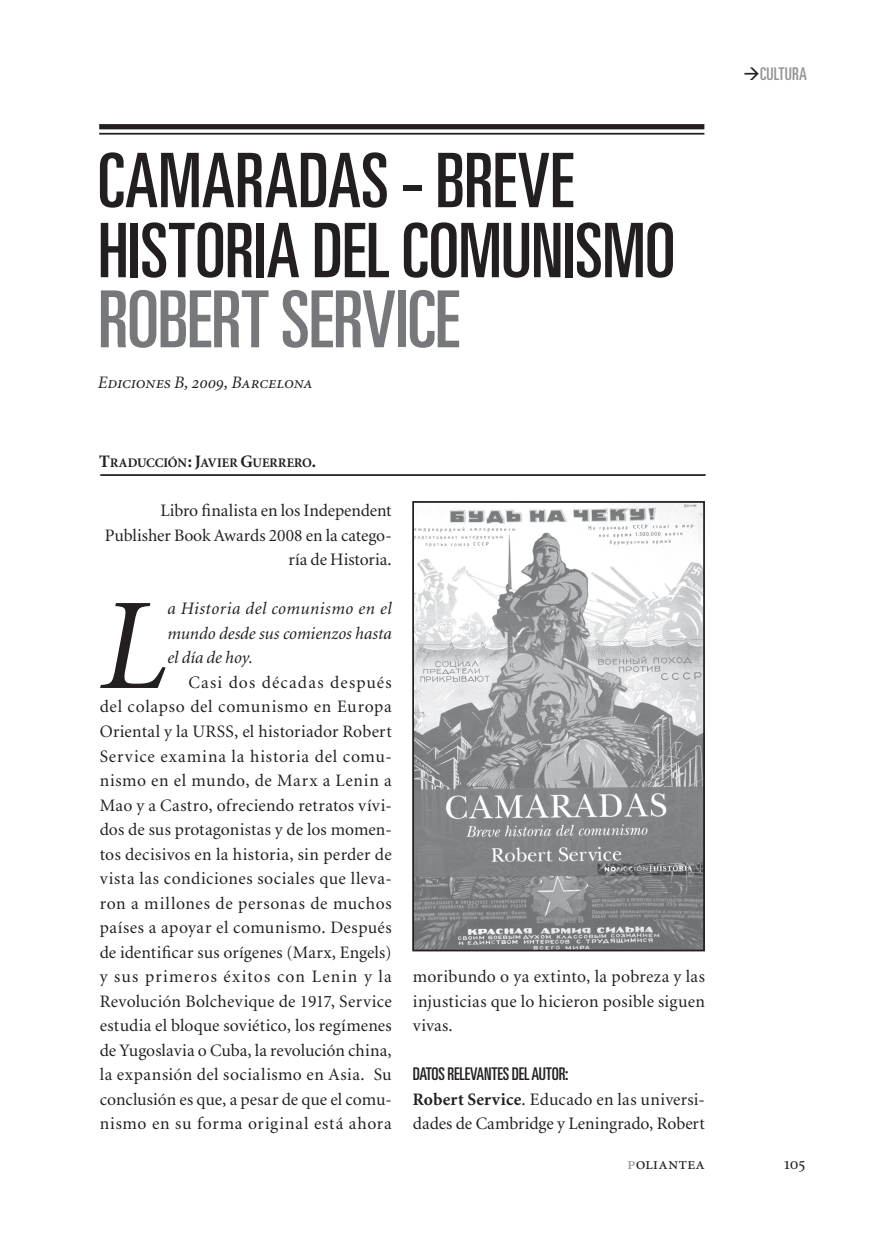
<style>
.page{position:relative;width:883px;height:1241px;background:#fff}
.page>*{position:absolute;margin:0;border:0;box-sizing:border-box;transform-origin:0 0}
.t1{font:italic 130.55px "Minion";color:#231f20}
.t2{font:ultra-condensed 78.75px "Univers";color:#76787b}
.t3{font:ultra-condensed 75.25px "Univers";letter-spacing:.005em;color:#231f20}
.t4{font:17.5px/24.5px "Minion";letter-spacing:.005em;color:#231f20;text-align:justify}
.t5{font:italic 17.5px/24.5px "Minion";letter-spacing:.005em;color:#231f20;text-align:justify}
.t6{font:17.5px "Minion Italic SC";letter-spacing:-.005em;color:#231f20}
.t7{font:ultra-condensed 17.5px "Univers";letter-spacing:-.025em;color:#231f20}
.t8{font:17.5px "Minion Regular SC";letter-spacing:-.005em;color:#231f20}
.t9{font:ultra-condensed 17.5px "Univers";letter-spacing:.005em;color:#939598}
.t10{font:700 13.12px "Minion";letter-spacing:.005em;color:#231f20}
.s1{font-size:17.5px}
.s2{font-weight:700}
.s3{color:#939598}
</style>
<div class="page">
<hr style="left:100px;top:474px;width:606px;height:2px;background:#231f20">
<img style="left:415px;top:504px;width:287px;height:444px">
<div style="left:412px;top:501px;width:293px;height:450px;border:2px solid #231f20"></div>
<div style="left:99px;top:124px;width:605px;height:5px;background:#231f20"></div>
<hr style="left:99px;top:133px;width:605px;height:2px;background:#231f20">
<h3 class="t3" style="left:98px;top:138px;width:61px">CAMARADAS</h3>
<h3 class="t3" style="left:401px;top:138px;width:171px">- BREVE</h3>
<h3 class="t3" style="left:98px;top:208px;width:26px">HISTORIA</h3>
<h3 class="t3" style="left:312px;top:208px;width:148px">DEL COMUNISMO</h3>
<h2 class="t2" style="left:98px;top:274px;width:58px">ROBERT</h2>
<h2 class="t2" style="left:281px;top:274px;width:137px">SERVICE</h2>
<p class="t6" style="left:98px;top:373px;width:217px">Ediciones B, 2009, Barcelona</p>
<p class="t10" style="left:99px;top:456px;width:218px"><span class="s1">T</span>RADUCCIÓN<span class="s1">: J</span>AVIER <span class="s1">G</span>UERRERO<span class="s1">.</span></p>
<p class="t4" style="left:105px;top:499px;width:289px;text-align:right">Libro finalista en los Independent<br>Publisher Book Awards 2008 en la catego&shy;ría de Historia.</p>
<h1 class="t1" style="left:100px;top:582px;width:69px">L</h1>
<p class="t5" style="left:167px;top:597px;width:226px">a Historia del comunismo en el mundo desde sus comienzos hasta el día de hoy.</p>
<p class="t4" style="left:100px;top:670px;width:294px;text-indent:89px">Casi dos décadas después del colapso del comunismo en Europa Oriental y la URSS, el historiador Robert Service examina la historia del comu&shy;nismo en el mundo, de Marx a Lenin a Mao y a Castro, ofreciendo retratos vívi&shy;dos de sus protagonistas y de los momen&shy;tos decisivos en la historia, sin perder de vista las condiciones sociales que lleva&shy;ron a millones de personas de muchos países a apoyar el comunismo. Después de identificar sus orígenes (Marx, Engels) y sus primeros éxitos con Lenin y la Revolución Bolchevique de 1917, Service estudia el bloque soviético, los regímenes de Yugoslavia o Cuba, la revolución china, la expansión del socialismo en Asia. Su conclusión es que, a pesar de que el comu&shy;nismo en su forma original está ahora</p>
<p class="t4" style="left:413px;top:964px;width:294px">moribundo o ya extinto, la pobreza y las injusticias que lo hicieron posible siguen vivas.</p>
<p class="t7" style="left:413px;top:1063px;width:72px">DATOS RELEVANTES</p>
<p class="t7" style="left:512px;top:1063px;width:58px">DEL AUTOR:</p>
<p class="t4" style="left:413px;top:1087px;width:294px"><span class="s2">ROBERT SERVICE</span>. Educado en las universi&shy;dades de Cambridge y Leningrado, Robert</p>
<p class="t9" style="left:760px;top:64px;width:48px">CULTURA</p>
<p class="t8" style="left:627px;top:1154px;width:79px"><span class="s3">p</span>oliantea</p>
<p class="t8" style="left:784px;top:1154px;width:21px">105</p>
</div>
